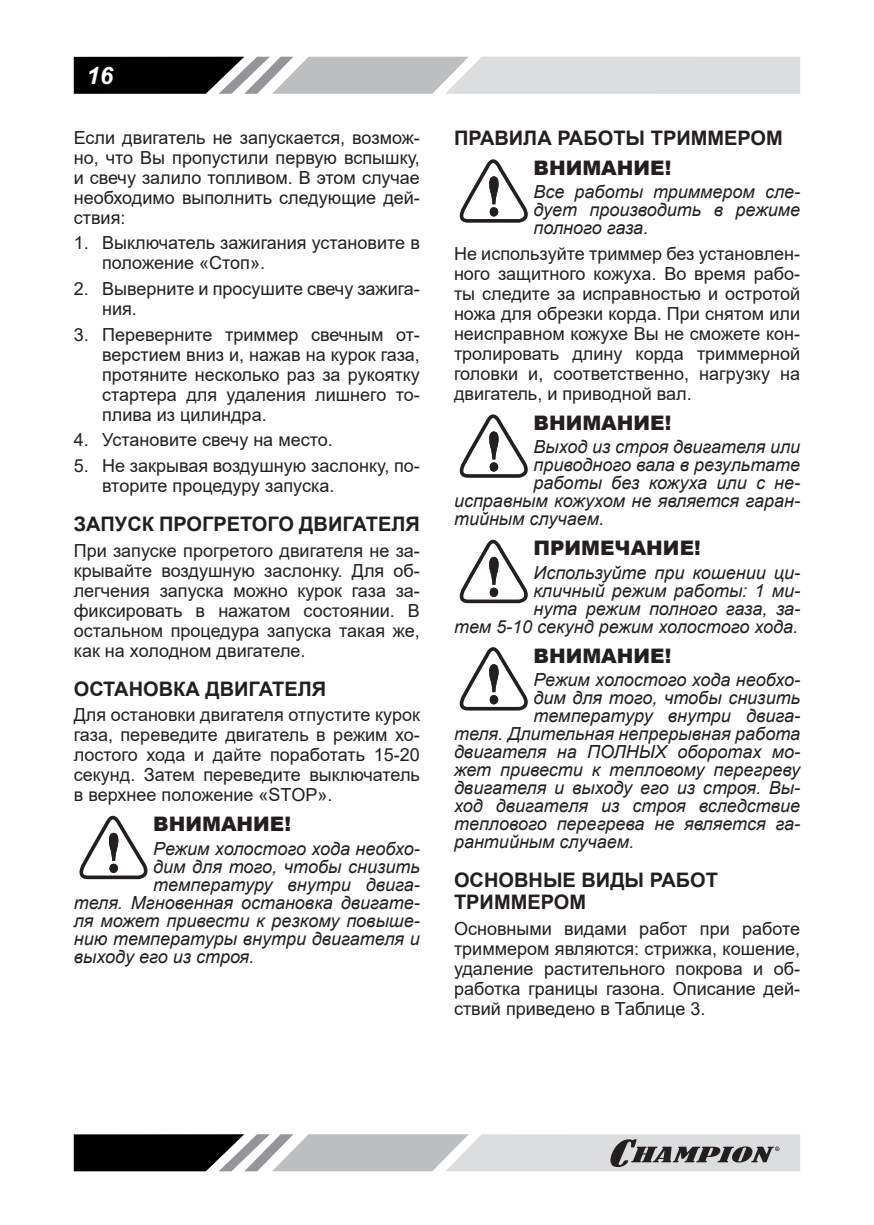
<style>
.page{position:relative;width:874px;height:1225px;background:#fff}
.page>*{position:absolute;margin:0;border:0;box-sizing:border-box;transform-origin:0 0}
.t1{font:italic 700 24px "Arial";color:#fff}
.t2{font:700 20px/22px "Arial";color:#231f20}
.t3{font:900 20px "Arial";color:#231f20}
.t4{font:18px/20px "Arial";color:#231f20;text-align:justify}
.t5{font:italic 18px/18px "Arial";color:#231f20;text-align:justify}
</style>
<div class="page">
<svg style="left:74px;top:57px;width:725px;height:37px;background:#a7a8a9"></svg>
<svg style="left:74px;top:1134px;width:725px;height:37px;background:#9c9c9d"></svg>
<svg style="left:79px;top:815px;width:69px;height:64px"></svg>
<svg style="left:459px;top:159px;width:69px;height:64px"></svg>
<svg style="left:459px;top:414px;width:69px;height:64px"></svg>
<svg style="left:459px;top:540px;width:69px;height:63px"></svg>
<svg style="left:459px;top:647px;width:69px;height:63px"></svg>
<h1 class="t1" style="left:87px;top:67px;width:28px">16</h1>
<p class="t4" style="left:74px;top:127px;width:347px">Если двигатель не запускается, возмож&shy;но, что Вы пропустили первую вспышку, и свечу залило топливом. В этом случае необходимо выполнить следующие дей&shy;ствия:</p>
<p class="t4" style="left:102px;top:233px;width:319px;text-indent:-28px">1. Выключатель зажигания установите в положение «Стоп».</p>
<p class="t4" style="left:102px;top:278px;width:319px;text-indent:-28px">2. Выверните и просушите свечу зажига&shy;ния.</p>
<p class="t4" style="left:102px;top:324px;width:319px;text-indent:-28px">3. Переверните триммер свечным от&shy;верстием вниз и, нажав на курок газа, протяните несколько раз за рукоятку стартера для удаления лишнего то&shy;плива из цилиндра.</p>
<p class="t4" style="left:74px;top:430px;width:260px">4. Установите свечу на место.</p>
<p class="t4" style="left:102px;top:455px;width:319px;text-indent:-28px">5. Не закрывая воздушную заслонку, по&shy;вторите процедуру запуска.</p>
<p class="t2" style="left:74px;top:513px;width:347px">ЗАПУСК ПРОГРЕТОГО ДВИГАТЕЛЯ</p>
<p class="t4" style="left:74px;top:540px;width:347px">При запуске прогретого двигателя не за&shy;крывайте воздушную заслонку. Для об&shy;легчения запуска можно курок газа за&shy;фиксировать в нажатом состоянии. В остальном процедура запуска такая же, как на холодном двигателе.</p>
<p class="t2" style="left:74px;top:678px;width:254px">ОСТАНОВКА ДВИГАТЕЛЯ</p>
<p class="t4" style="left:74px;top:705px;width:347px">Для остановки двигателя отпустите курок газа, переведите двигатель в режим хо&shy;лостого хода и дайте поработать 15-20 секунд. Затем переведите выключатель в верхнее положение «STOP».</p>
<p class="t3" style="left:153px;top:809px;width:139px">ВНИМАНИЕ!</p>
<p class="t5" style="left:153px;top:839px;width:268px">Режим холостого хода необхо-</p>
<p class="t5" style="left:153px;top:857px;width:268px">дим для того, чтобы снизить</p>
<p class="t5" style="left:153px;top:875px;width:268px">температуру внутри двига-</p>
<p class="t5" style="left:74px;top:893px;width:347px">теля. Мгновенная остановка двигате-</p>
<p class="t5" style="left:74px;top:911px;width:347px">ля может привести к резкому повыше-</p>
<p class="t5" style="left:74px;top:929px;width:347px">нию температуры внутри двигателя и</p>
<p class="t5" style="left:74px;top:947px;width:182px">выходу его из строя.</p>
<p class="t2" style="left:454px;top:127px;width:330px">ПРАВИЛА РАБОТЫ ТРИММЕРОМ</p>
<p class="t3" style="left:533px;top:153px;width:139px">ВНИМАНИЕ!</p>
<p class="t5" style="left:533px;top:183px;width:268px">Все работы триммером сле&shy;дует производить в режиме полного газа.</p>
<p class="t4" style="left:454px;top:244px;width:347px">Не используйте триммер без установлен&shy;ного защитного кожуха. Во время рабо&shy;ты следите за исправностью и остротой ножа для обрезки корда. При снятом или неисправном кожухе Вы не сможете кон&shy;тролировать длину корда триммерной головки и, соответственно, нагрузку на двигатель, и приводной вал.</p>
<p class="t3" style="left:533px;top:408px;width:139px">ВНИМАНИЕ!</p>
<p class="t5" style="left:533px;top:438px;width:268px">Выход из строя двигателя или</p>
<p class="t5" style="left:533px;top:456px;width:268px">приводного вала в результате</p>
<p class="t5" style="left:533px;top:474px;width:268px">работы без кожуха или с не-</p>
<p class="t5" style="left:454px;top:492px;width:347px">исправным кожухом не является гаран-</p>
<p class="t5" style="left:454px;top:510px;width:151px">тийным случаем.</p>
<p class="t3" style="left:533px;top:533px;width:169px">ПРИМЕЧАНИЕ!</p>
<p class="t5" style="left:454px;top:564px;width:347px;text-align:right">Используйте при кошении ци-<br>кличный режим работы: 1 ми-<br>нута режим полного газа, за-<br>тем 5-10 секунд режим холостого хода.</p>
<p class="t3" style="left:533px;top:641px;width:139px">ВНИМАНИЕ!</p>
<p class="t5" style="left:533px;top:671px;width:268px">Режим холостого хода необхо-</p>
<p class="t5" style="left:533px;top:689px;width:268px">дим для того, чтобы снизить</p>
<p class="t5" style="left:533px;top:707px;width:268px">температуру внутри двига-</p>
<p class="t5" style="left:454px;top:725px;width:347px">теля. Длительная непрерывная работа</p>
<p class="t5" style="left:454px;top:743px;width:347px">двигателя на ПОЛНЫХ оборотах мо-</p>
<p class="t5" style="left:454px;top:761px;width:347px">жет привести к тепловому перегреву</p>
<p class="t5" style="left:454px;top:779px;width:347px">двига теля и выходу его из строя. Вы-</p>
<p class="t5" style="left:454px;top:797px;width:347px">ход дви гателя из строя вследствие</p>
<p class="t5" style="left:454px;top:815px;width:347px">теплово го перегрева не является га-</p>
<p class="t5" style="left:454px;top:833px;width:181px">рантийным случаем.</p>
<p class="t2" style="left:454px;top:869px;width:265px">ОСНОВНЫЕ ВИДЫ РАБОТ<br>ТРИММЕРОМ</p>
<p class="t4" style="left:454px;top:918px;width:347px">Основными видами работ при работе триммером являются: стрижка, кошение, удаление растительного покрова и об&shy;работка границы газона. Описание дей&shy;ствий приведено в Таблице 3.</p>
</div>
